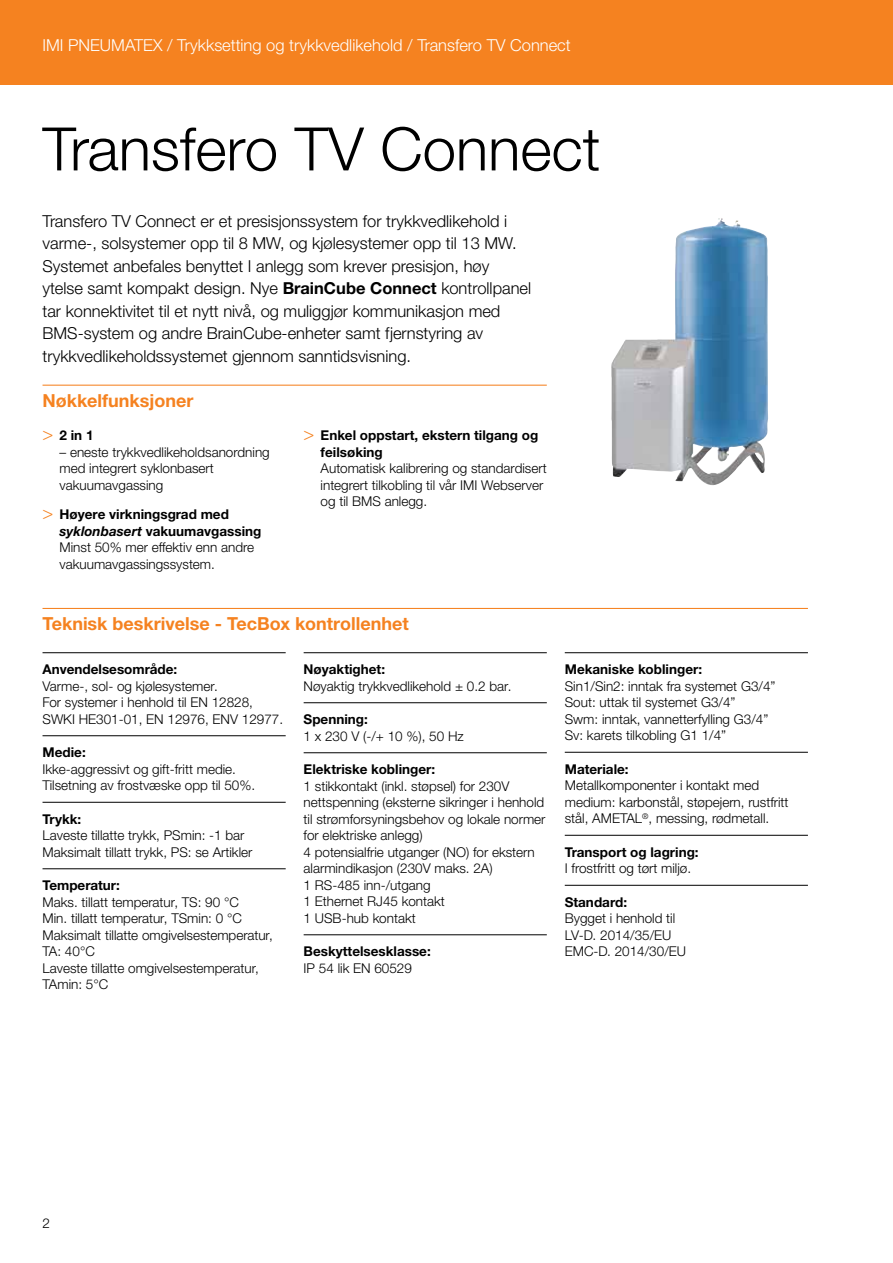
<style>
.page{position:relative;width:893px;height:1263px;background:#fff}
.page>*{position:absolute;margin:0;border:0;box-sizing:border-box;transform-origin:0 0}
.t1{font:300 60px "Helvetica Neue LTW1 G";color:#000}
.t2{font:700 18px "Helvetica Neue LTW1 G";color:#f58220}
.t3{font:300 16.5px/22.5px "Helvetica Neue LTW1 G";color:#000}
.t4{font:300 16.5px "Helvetica Neue LTW1 G";color:#fff}
.t5{font:300 13.5px/16.5px "Helvetica Neue LTW1 G";color:#000}
.t6{font:700 13.5px/16.5px "Helvetica Neue LTW1 G";color:#000}
.s1{font-weight:700}
.s2{font-family:"Helvetica Neue LT Std";font-weight:300;font-size:18px;color:#f58220}
.s3{font-family:"Helvetica Neue LT Std";font-size:18px;color:#f58220}
.s4{font-weight:700;font-style:italic}
</style>
<div class="page">
<div style="left:0;top:0;width:893px;height:85px;background:#f58220"></div>
<hr style="left:43px;top:385px;width:504px;height:1px;background:#f58220">
<hr style="left:43px;top:608px;width:765px;height:1px;background:#f58220">
<hr style="left:43px;top:652px;width:243px;height:1px;background:#000">
<hr style="left:43px;top:735px;width:243px;height:1px;background:#000">
<hr style="left:43px;top:802px;width:243px;height:1px;background:#000">
<hr style="left:43px;top:868px;width:243px;height:1px;background:#000">
<hr style="left:304px;top:652px;width:243px;height:1px;background:#000">
<hr style="left:304px;top:702px;width:243px;height:1px;background:#000">
<hr style="left:304px;top:752px;width:243px;height:1px;background:#000">
<hr style="left:304px;top:934px;width:243px;height:1px;background:#000">
<hr style="left:565px;top:652px;width:243px;height:1px;background:#000">
<hr style="left:565px;top:752px;width:243px;height:1px;background:#000">
<hr style="left:565px;top:835px;width:243px;height:1px;background:#000">
<hr style="left:565px;top:885px;width:243px;height:1px;background:#000">
<img style="left:611px;top:218px;width:157px;height:268px">
<p class="t4" style="left:43px;top:35px;width:530px">IMI PNEUMATEX / Trykksetting og trykkvedlikehold / Transfero TV Connect</p>
<h1 class="t1" style="left:43px;top:112px;width:559px">Transfero TV Connect</h1>
<p class="t3" style="left:43px;top:210px;width:490px">Transfero TV Connect er et presisjonssystem for trykkvedlikehold i varme-, solsystemer opp til 8 MW, og kjølesystemer opp til 13 MW.<br>Systemet anbefales benyttet I anlegg som krever presisjon, høy ytelse samt kompakt design. Nye <span class="s1">BrainCube Connect</span> kontrollpanel tar konnektivitet til et nytt nivå, og muliggjør kommunikasjon med BMS-system og andre BrainCube-enheter samt fjernstyring av trykkvedlikeholdssystemet gjennom sanntidsvisning.</p>
<h2 class="t2" style="left:43px;top:389px;width:153px">Nøkkelfunksjoner</h2>
<p class="t6" style="left:43px;top:427px;width:53px"><span class="s2">&gt;</span> 2 in 1</p>
<p class="t5" style="left:60px;top:444px;width:212px">– eneste trykkvedlikeholdsanordning med integrert syklonbasert vakuumavgassing</p>
<p class="t5" style="left:60px;top:506px;width:204px;text-indent:-17px"><span class="s3">&gt;</span> <span class="s1">Høyere virkningsgrad med </span><span class="s4">syklonbasert</span> <span class="s1">vakuumavgassing<br></span>Minst 50% mer effektiv enn andre vakuumavgassingssystem.</p>
<p class="t6" style="left:321px;top:427px;width:219px;text-indent:-17px"><span class="s2">&gt;</span> Enkel oppstart, ekstern tilgang og feilsøking</p>
<p class="t5" style="left:321px;top:460px;width:228px">Automatisk kalibrering og standardisert integrert tilkobling til vår IMI Webserver og til BMS anlegg.</p>
<h2 class="t2" style="left:43px;top:613px;width:368px">Teknisk beskrivelse - TecBox kontrollenhet</h2>
<p class="t6" style="left:43px;top:661px;width:136px">Anvendelsesområde:</p>
<p class="t5" style="left:43px;top:678px;width:242px">Varme-, sol- og kjølesystemer.<br>For systemer i henhold til EN 12828,<br>SWKI HE301-01, EN 12976, ENV 12977.</p>
<p class="t6" style="left:43px;top:744px;width:45px">Medie:</p>
<p class="t5" style="left:43px;top:761px;width:214px">Ikke-aggressivt og gift-fritt medie.<br>Tilsetning av frostvæske opp til 50%.</p>
<p class="t6" style="left:43px;top:811px;width:40px">Trykk:</p>
<p class="t5" style="left:43px;top:827px;width:211px">Laveste tillatte trykk, PSmin: -1 bar<br>Maksimalt tillatt trykk, PS: se Artikler</p>
<p class="t6" style="left:43px;top:877px;width:79px">Temperatur:</p>
<p class="t5" style="left:43px;top:894px;width:232px">Maks. tillatt temperatur, TS: 90 °C<br>Min. tillatt temperatur, TSmin: 0 °C<br>Maksimalt tillatte omgivelsestemperatur,<br>TA: 40°C<br>Laveste tillatte omgivelsestemperatur,<br>TAmin: 5°C</p>
<p class="t6" style="left:304px;top:661px;width:83px">Nøyaktighet:</p>
<p class="t5" style="left:304px;top:678px;width:209px">Nøyaktig trykkvedlikehold ± 0.2 bar.</p>
<p class="t6" style="left:304px;top:711px;width:66px">Spenning:</p>
<p class="t5" style="left:304px;top:728px;width:162px">1 x 230 V (-/+ 10 %), 50 Hz</p>
<p class="t6" style="left:304px;top:761px;width:133px">Elektriske koblinger:</p>
<p class="t5" style="left:304px;top:778px;width:243px">1 stikkontakt (inkl. støpsel) for 230V nettspenning (eksterne sikringer i henhold til strømforsyningsbehov og lokale normer for elektriske anlegg)<br>4 potensialfrie utganger (NO) for ekstern alarmindikasjon (230V maks. 2A)<br>1 RS-485 inn-/utgang<br>1 Ethernet RJ45 kontakt<br>1 USB-hub kontakt</p>
<p class="t6" style="left:304px;top:943px;width:129px">Beskyttelsesklasse:</p>
<p class="t5" style="left:304px;top:960px;width:110px">IP 54 lik EN 60529</p>
<p class="t6" style="left:565px;top:661px;width:139px">Mekaniske koblinger:</p>
<p class="t5" style="left:565px;top:678px;width:212px">Sin1/Sin2: inntak fra systemet G3/4” Sout: uttak til systemet G3/4”<br>Swm: inntak, vannetterfylling G3/4” Sv: karets tilkobling G1 1/4”</p>
<p class="t6" style="left:565px;top:761px;width:65px">Materiale:</p>
<p class="t5" style="left:565px;top:777px;width:225px">Metallkomponenter i kontakt med medium: karbonstål, støpejern, rustfritt stål, AMETAL<sup>®</sup>, messing, rødmetall.</p>
<p class="t6" style="left:565px;top:844px;width:135px">Transport og lagring:</p>
<p class="t5" style="left:565px;top:860px;width:128px">I frostfritt og tørt miljø.</p>
<p class="t6" style="left:565px;top:894px;width:64px">Standard:</p>
<p class="t5" style="left:565px;top:910px;width:123px">Bygget i henhold til<br>LV-D. 2014/35/EU<br>EMC-D. 2014/30/EU</p>
<p class="t5" style="left:43px;top:1215px;width:9px">2</p>
</div>
